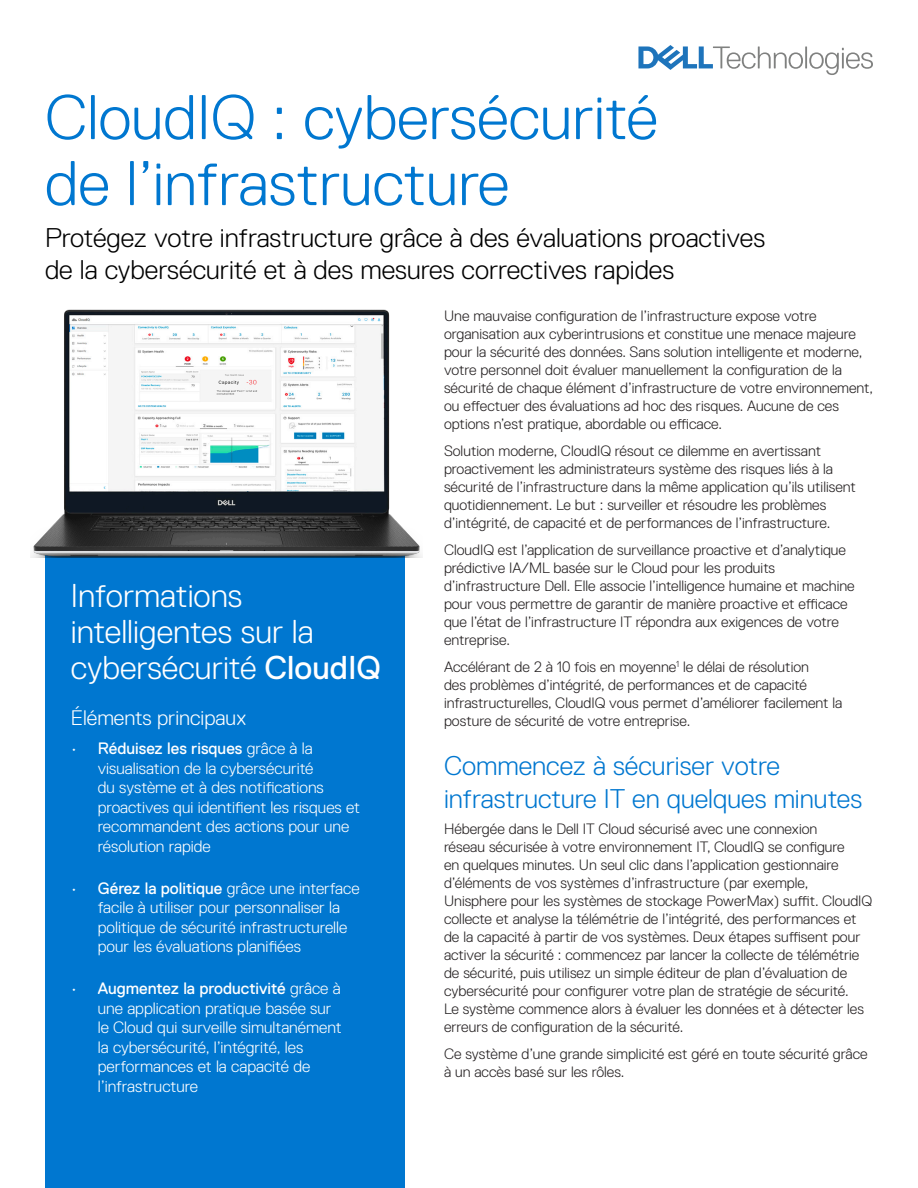
<style>
.page{position:relative;width:918px;height:1188px;background:#fff}
.page>*{position:absolute;margin:0;border:0;box-sizing:border-box;transform-origin:0 0}
.Document_Title{font:300 63px/66px "Dell Replica";color:#0077d0}
.Section_Title{font:300 33px/36px "Dell Replica";color:#fff}
.Document_Title-2{font:300 27px/32.4px "Dell Replica";color:#000}
.Sub-Section_Title{font:300 27px/33px "Dell Replica";color:#0077d0}
.Paragraph_Header{font:300 21px "Dell Replica";color:#fff}
.t1{font:300 16.5px/19.5px "Dell Replica";color:#fff}
.Paragraph{font:300 15px/18px "Dell Replica";color:#231f20}
.s1{font-weight:400}
</style>
<div class="page">
<svg style="left:638px;top:45px;width:235px;height:30px"></svg>
<div style="left:45px;top:546px;width:360px;height:642px;background:#0077d0"></div>
<img style="left:31px;top:309px;width:391px;height:248px">
<p class="Document_Title" style="left:45px;top:85px;width:614px">CloudIQ : cybersécurité de l’infrastructure</p>
<p class="Document_Title-2" style="left:45px;top:221px;width:722px">Protégez votre infrastructure grâce à des évaluations proactives de la cybersécurité et à des mesures correctives rapides</p>
<p class="Section_Title" style="left:71px;top:578px;width:312px">Informations intelligentes sur la cybersécurité <span class="s1">CloudIQ</span></p>
<p class="Paragraph_Header" style="left:71px;top:706px;width:177px">Éléments principaux</p>
<p class="t1" style="left:98px;top:739px;width:264px;text-indent:-27px">• <span class="s1">Réduisez les risques</span> grâce à la visualisation de la cybersécurité<br>du système et à des notifications proactives qui identifient les risques et recommandent des actions pour une résolution rapide</p>
<p class="t1" style="left:98px;top:878px;width:263px;text-indent:-27px">• <span class="s1">Gérez la politique</span> grâce une interface facile à utiliser pour personnaliser la politique de sécurité infrastructurelle pour les évaluations planifiées</p>
<p class="t1" style="left:98px;top:979px;width:245px;text-indent:-27px">• <span class="s1">Augmentez la productivité</span> grâce à une application pratique basée sur le Cloud qui surveille simultanément la cybersécurité, l’intégrité, les performances et la capacité de l’infrastructure</p>
<p class="Paragraph" style="left:444px;top:307px;width:431px">Une mauvaise configuration de l’infrastructure expose votre organisation aux cyberintrusions et constitue une menace majeure pour la sécurité des données. Sans solution intelligente et moderne, votre personnel doit évaluer manuellement la configuration de la sécurité de chaque élément d’infrastructure de votre environnement, ou effectuer des évaluations ad hoc des risques. Aucune de ces options n’est pratique, abordable ou efficace.</p>
<p class="Paragraph" style="left:444px;top:442px;width:413px">Solution moderne, CloudIQ résout ce dilemme en avertissant proactivement les administrateurs système des risques liés à la sécurité de l’infrastructure dans la même application qu’ils utilisent quotidiennement. Le but : surveiller et résoudre les problèmes d’intégrité, de capacité et de performances de l’infrastructure.</p>
<p class="Paragraph" style="left:444px;top:541px;width:412px">CloudIQ est l’application de surveillance proactive et d’analytique prédictive IA/ML basée sur le Cloud pour les produits d’infrastructure Dell. Elle associe l’intelligence humaine et machine pour vous permettre de garantir de manière proactive et efficace que l’état de l’infrastructure IT répondra aux exigences de votre entreprise.</p>
<p class="Paragraph" style="left:444px;top:658px;width:400px">Accélérant de 2 à 10 fois en moyenne<sup>1</sup> le délai de résolution<br>des problèmes d’intégrité, de performances et de capacité infrastructurelles, CloudIQ vous permet d’améliorer facilement la posture de sécurité de votre entreprise.</p>
<p class="Sub-Section_Title" style="left:444px;top:750px;width:420px">Commencez à sécuriser votre infrastructure IT en quelques minutes</p>
<p class="Paragraph" style="left:444px;top:820px;width:430px">Hébergée dans le Dell IT Cloud sécurisé avec une connexion<br>réseau sécurisée à votre environnement IT, CloudIQ se configure<br>en quelques minutes. Un seul clic dans l’application gestionnaire d’éléments de vos systèmes d’infrastructure (par exemple, Unisphere pour les systèmes de stockage PowerMax) suffit. CloudIQ collecte et analyse la télémétrie de l’intégrité, des performances et de la capacité à partir de vos systèmes. Deux étapes suffisent pour activer la sécurité : commencez par lancer la collecte de télémétrie de sécurité, puis utilisez un simple éditeur de plan d’évaluation de cybersécurité pour configurer votre plan de stratégie de sécurité.<br>Le système commence alors à évaluer les données et à détecter les erreurs de configuration de la sécurité.</p>
<p class="Paragraph" style="left:444px;top:1045px;width:425px">Ce système d’une grande simplicité est géré en toute sécurité grâce à un accès basé sur les rôles.</p>
</div>
